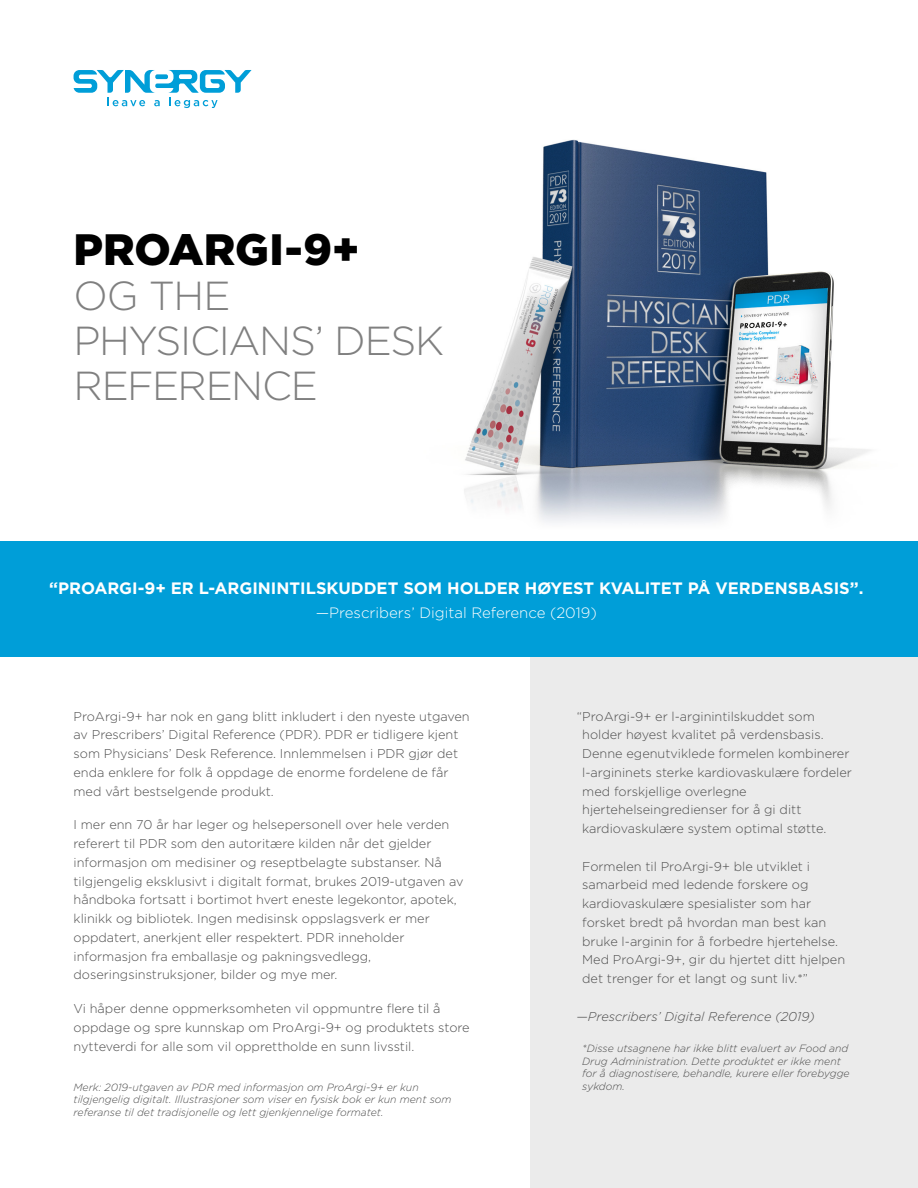
<style>
.page{position:relative;width:918px;height:1188px;background:#fff}
.page>*{position:absolute;margin:0;border:0;box-sizing:border-box;transform-origin:0 0}
.t1{font:900 43.95px "Gotham";letter-spacing:-.005em;color:#000}
.t2{font:300 40.5px/45px "Gotham";letter-spacing:-.03em;color:#808080}
.t3{font:700 16.5px "Gotham";color:#fff}
.t4{font:300 15px "Gotham";color:#fff}
.t5{font:300 12.75px/18.8px "Gotham";color:#4d4d4d}
.t6{font:italic 300 12.75px "Gotham";color:#4d4d4d}
.t7{font:italic 300 10.5px/12.6px "Gotham";color:#4d4d4d}
</style>
<div class="page">
<div style="left:531px;top:628px;width:387px;height:560px;background:#ebebeb"></div>
<img style="left:464px;top:139px;width:407px;height:384px">
<div style="left:0;top:542px;width:918px;height:115px;background:#009ed8"></div>
<svg style="left:74px;top:70px;width:178px;height:38px"></svg>
<h1 class="t1" style="left:74px;top:224px;width:288px">PROARGI-9+</h1>
<h2 class="t2" style="left:74px;top:272px;width:372px">OG THE<br>PHYSICIANS’ DESK<br>REFERENCE</h2>
<p class="t3" style="left:49px;top:578px;width:816px">“PROARGI-9+ ER L-ARGININTILSKUDDET SOM HOLDER HØYEST KVALITET PÅ VERDENSBASIS”.</p>
<p class="t4" style="left:316px;top:604px;width:283px">—Prescribers’ Digital Reference (2019)</p>
<p class="t5" style="left:74px;top:706px;width:398px">ProArgi-9+ har nok en gang blitt inkludert i den nyeste utgaven av Prescribers’ Digital Reference (PDR). PDR er tidligere kjent som Physicians’ Desk Reference. Innlemmelsen i PDR gjør det enda enklere for folk å oppdage de enorme fordelene de får med vårt bestselgende produkt.</p>
<p class="t5" style="left:74px;top:815px;width:392px">I mer enn 70 år har leger og helsepersonell over hele verden referert til PDR som den autoritære kilden når det gjelder informasjon om medisiner og reseptbelagte substanser. Nå tilgjengelig eksklusivt i digitalt format, brukes 2019-utgaven av håndboka fortsatt i bortimot hvert eneste legekontor, apotek, klinikk og bibliotek. Ingen medisinsk oppslagsverk er mer oppdatert, anerkjent eller respektert. PDR inneholder informasjon fra emballasje og pakningsvedlegg, doseringsinstruksjoner, bilder og mye mer.</p>
<p class="t5" style="left:74px;top:999px;width:398px">Vi håper denne oppmerksomheten vil oppmuntre flere til å oppdage og spre kunnskap om ProArgi-9+ og produktets store nytteverdi for alle som vil opprettholde en sunn livsstil.</p>
<p class="t7" style="left:74px;top:1081px;width:379px">Merk: 2019-utgaven av PDR med informasjon om ProArgi-9+ er kun tilgjengelig digitalt. Illustrasjoner som viser en fysisk bok er kun ment som referanse til det tradisjonelle og lett gjenkjennelige formatet.</p>
<p class="t5" style="left:582px;top:706px;width:271px;text-indent:-5px">“ProArgi-9+ er l-arginintilskuddet som holder høyest kvalitet på verdensbasis.<br>Denne egenutviklede formelen kombinerer l-argininets sterke kardiovaskulære fordeler med forskjellige overlegne hjertehelseingredienser for å gi ditt kardiovaskulære system optimal støtte.</p>
<p class="t5" style="left:582px;top:856px;width:264px">Formelen til ProArgi-9+ ble utviklet i samarbeid med ledende forskere og kardiovaskulære spesialister som har forsket bredt på hvordan man best kan bruke l-arginin for å forbedre hjertehelse.<br>Med ProArgi-9+, gir du hjertet ditt hjelpen det trenger for et langt og sunt liv.*”</p>
<p class="t6" style="left:576px;top:1008px;width:240px">—Prescribers’ Digital Reference (2019)</p>
<p class="t7" style="left:582px;top:1042px;width:269px">*Disse utsagnene har ikke blitt evaluert av Food and Drug Administration. Dette produktet er ikke ment for å diagnostisere, behandle, kurere eller forebygge sykdom.</p>
</div>
